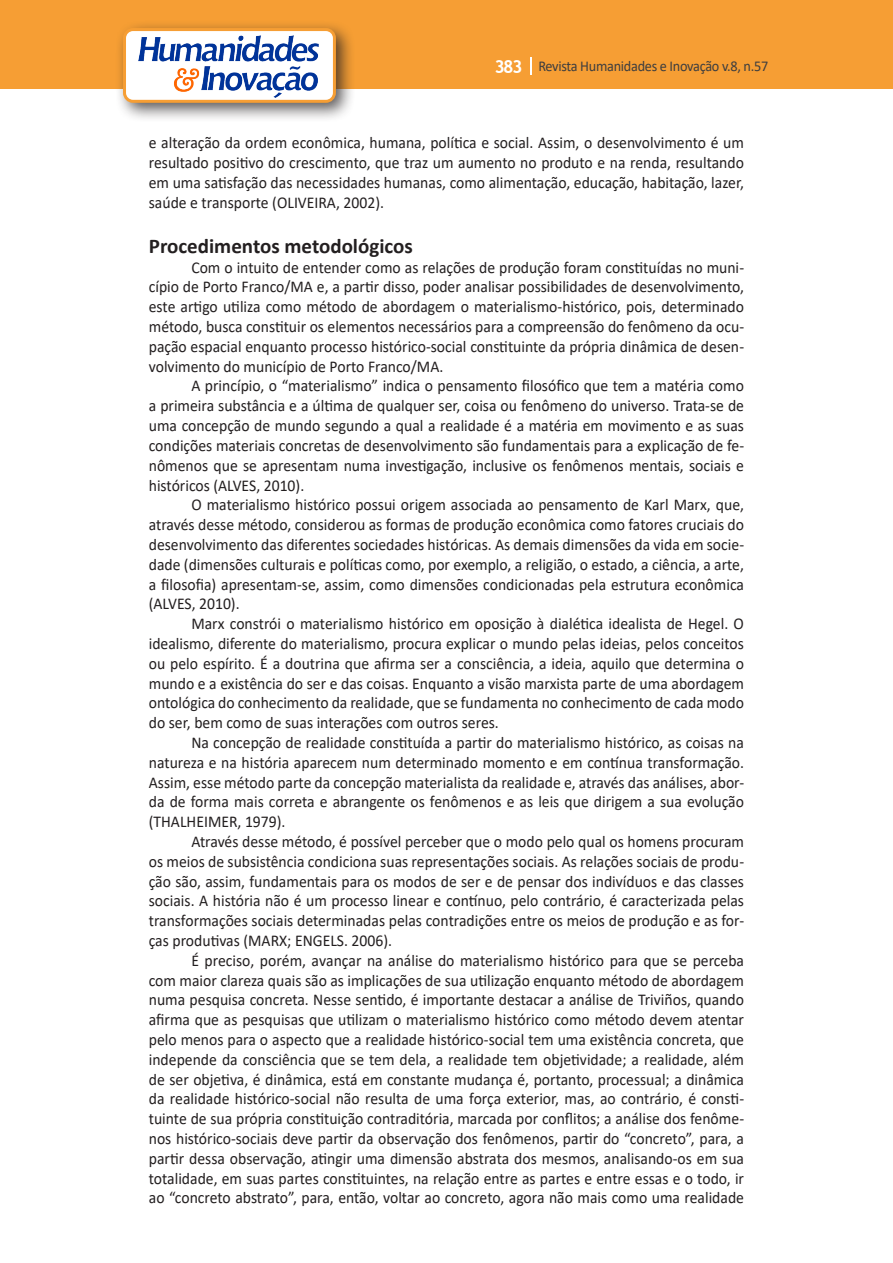
<style>
.page{position:relative;width:893px;height:1263px;background:#fff}
.page>*{position:absolute;margin:0;border:0;box-sizing:border-box;transform-origin:0 0}
.Titulo_2{font:700 21px "Calibri";color:#231f20}
.Texto{font:16.5px/19.8px "Calibri";color:#231f20;text-align:justify;scale:.95 1}
.t1{font:15px "Calibri";letter-spacing:-.02em;color:#3e3e3f;scale:.95 1}
.s1{font-family:"Trebuchet MS";font-weight:700;font-size:18px;color:#fff}
</style>
<div class="page">
<div style="left:0;top:0;width:893px;height:88px;background:#f69e34"></div>
<svg style="left:530px;top:57px;width:2px;height:18px"></svg>
<div style="left:115px;top:20px;width:241px;height:103px;background:#231f20;opacity:.75"></div>
<div style="left:125px;top:30px;width:209px;height:71px;background:#fff;border-radius:9px"></div>
<img style="left:138px;top:35px;width:181px;height:62px">
<div style="left:123px;top:28px;width:213px;height:75px;border:3px solid #f69e34;border-radius:9px"></div>
<p class="t1" style="left:495px;top:56px;width:290px"><span class="s1">383</span> Revista Humanidades e Inovação v.8, n.57</p>
<p class="Texto" style="left:149px;top:133px;width:628px">e alteração da ordem econômica, humana, política e social. Assim, o desenvolvimento é um resultado positivo do crescimento, que traz um aumento no produto e na renda, resultando em uma satisfação das necessidades humanas, como alimentação, educação, habitação, lazer, saúde e transporte (OLIVEIRA, 2002).</p>
<p class="Titulo_2" style="left:149px;top:231px;width:266px">Procedimentos metodológicos</p>
<p class="Texto" style="left:149px;top:257px;width:628px;text-indent:43px">Com o intuito de entender como as relações de produção foram constituídas no muni&shy;cípio de Porto Franco/MA e, a partir disso, poder analisar possibilidades de desenvolvimento, este artigo utiliza como método de abordagem o materialismo-histórico, pois, determinado método, busca constituir os elementos necessários para a compreensão do fenômeno da ocu&shy;pação espacial enquanto processo histórico-social constituinte da própria dinâmica de desen&shy;volvimento do município de Porto Franco/MA.</p>
<p class="Texto" style="left:149px;top:376px;width:628px;text-indent:43px">A princípio, o “materialismo” indica o pensamento filosófico que tem a matéria como a primeira substância e a última de qualquer ser, coisa ou fenômeno do universo. Trata-se de uma concepção de mundo segundo a qual a realidade é a matéria em movimento e as suas condições materiais concretas de desenvolvimento são fundamentais para a explicação de fe&shy;nômenos que se apresentam numa investigação, inclusive os fenômenos mentais, sociais e históricos (ALVES, 2010).</p>
<p class="Texto" style="left:149px;top:494px;width:628px;text-indent:43px">O materialismo histórico possui origem associada ao pensamento de Karl Marx, que, através desse método, considerou as formas de produção econômica como fatores cruciais do desenvolvimento das diferentes sociedades históricas. As demais dimensões da vida em socie&shy;dade (dimensões culturais e políticas como, por exemplo, a religião, o estado, a ciência, a arte, a filosofia) apresentam-se, assim, como dimensões condicionadas pela estrutura econômica (ALVES, 2010).</p>
<p class="Texto" style="left:149px;top:613px;width:628px;text-indent:43px">Marx constrói o materialismo histórico em oposição à dialética idealista de Hegel. O idealismo, diferente do materialismo, procura explicar o mundo pelas ideias, pelos conceitos ou pelo espírito. É a doutrina que afirma ser a consciência, a ideia, aquilo que determina o mundo e a existência do ser e das coisas. Enquanto a visão marxista parte de uma abordagem ontológica do conhecimento da realidade, que se fundamenta no conhecimento de cada modo do ser, bem como de suas interações com outros seres.</p>
<p class="Texto" style="left:149px;top:732px;width:628px;text-indent:43px">Na concepção de realidade constituída a partir do materialismo histórico, as coisas na natureza e na história aparecem num determinado momento e em contínua transformação.<br>Assim, esse método parte da concepção materialista da realidade e, através das análises, abor&shy;da de forma mais correta e abrangente os fenômenos e as leis que dirigem a sua evolução (THALHEIMER, 1979).</p>
<p class="Texto" style="left:149px;top:831px;width:628px;text-indent:43px">Através desse método, é possível perceber que o modo pelo qual os homens procuram os meios de subsistência condiciona suas representações sociais. As relações sociais de produ&shy;ção são, assim, fundamentais para os modos de ser e de pensar dos indivíduos e das classes sociais. A história não é um processo linear e contínuo, pelo contrário, é caracterizada pelas transformações sociais determinadas pelas contradições entre os meios de produção e as for&shy;ças produtivas (MARX; ENGELS. 2006).</p>
<p class="Texto" style="left:149px;top:950px;width:628px;text-indent:43px">É preciso, porém, avançar na análise do materialismo histórico para que se perceba com maior clareza quais são as implicações de sua utilização enquanto método de abordagem numa pesquisa concreta. Nesse sentido, é importante destacar a análise de Triviños, quando afirma que as pesquisas que utilizam o materialismo histórico como método devem atentar pelo menos para o aspecto que a realidade histórico-social tem uma existência concreta, que independe da consciência que se tem dela, a realidade tem objetividade; a realidade, além de ser objetiva, é dinâmica, está em constante mudança é, portanto, processual; a dinâmica da realidade histórico-social não resulta de uma força exterior, mas, ao contrário, é consti&shy;tuinte de sua própria constituição contraditória, marcada por conflitos; a análise dos fenôme&shy;nos histórico-sociais deve partir da observação dos fenômenos, partir do “concreto”, para, a partir dessa observação, atingir uma dimensão abstrata dos mesmos, analisando-os em sua totalidade, em suas partes constituintes, na relação entre as partes e entre essas e o todo, ir ao “concreto abstrato”, para, então, voltar ao concreto, agora não mais como uma realidade</p>
</div>
